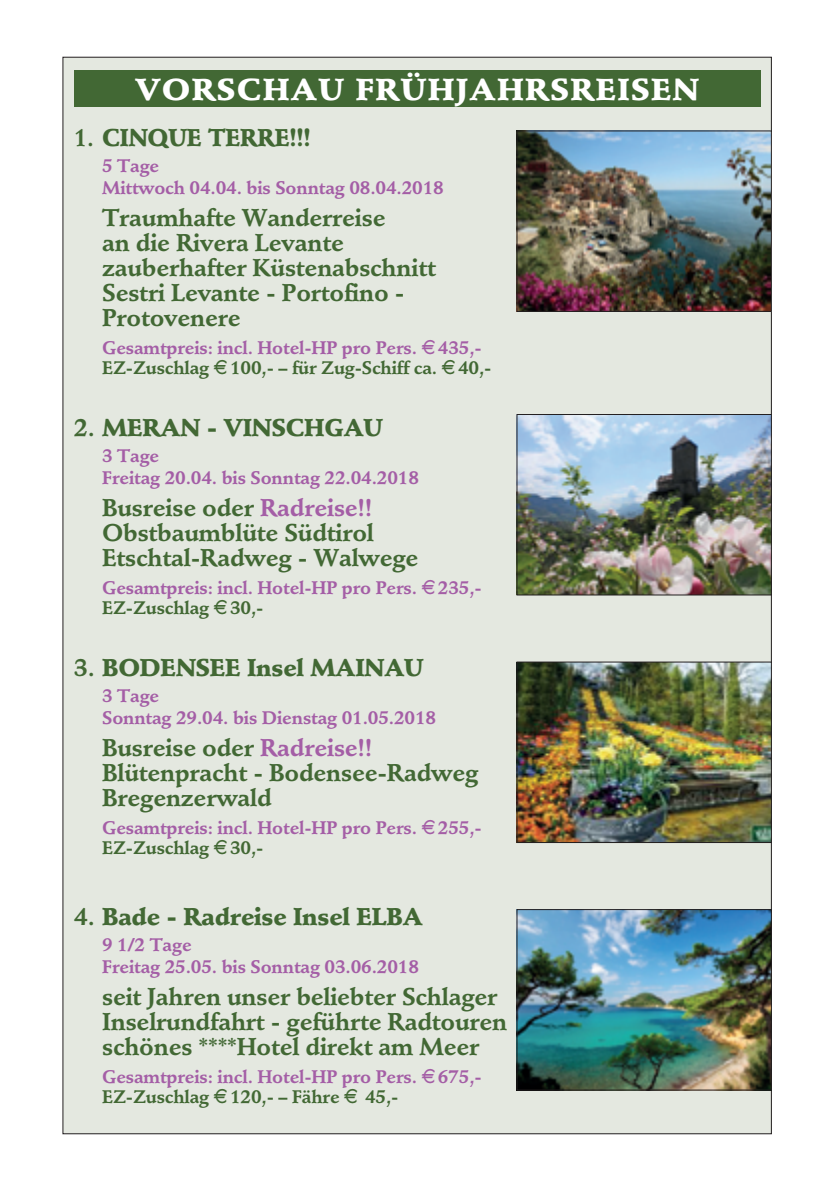
<style>
.page{position:relative;width:840px;height:1191px;background:#fff}
.page>*{position:absolute;margin:0;border:0;box-sizing:border-box;transform-origin:0 0}
.t1{font:900 30px "Stempel Schneidler";letter-spacing:.04em;color:#fff;scale:1.05 1}
.t2{font:700 24px/25px "Stempel Schneidler";letter-spacing:-.01em;color:#426834}
.t3{font:900 24px "Stempel Schneidler";letter-spacing:-.01em;color:#426834}
.t4{font:900 24px "Stempel Schneidler";letter-spacing:-.01em;color:#426834;scale:.96 1}
.t5{font:700 18px/22px "Stempel Schneidler";letter-spacing:-.01em;color:#a45ea6}
.t6{font:700 18px "Stempel Schneidler";letter-spacing:-.01em;color:#426834}
.s1{font-weight:700}
.s2{color:#a45ea6}
</style>
<div class="page">
<div style="left:63px;top:57px;width:708px;height:1076px;background:#e4e8e0"></div>
<div style="left:74px;top:70px;width:686px;height:37px;background:#426834"></div>
<img style="left:518px;top:132px;width:251px;height:178px">
<div style="left:516px;top:130px;width:255px;height:182px;border:1px solid #231f20"></div>
<img style="left:518px;top:416px;width:251px;height:177px">
<div style="left:516px;top:414px;width:255px;height:181px;border:1px solid #231f20"></div>
<img style="left:518px;top:663px;width:251px;height:178px">
<div style="left:516px;top:661px;width:255px;height:182px;border:1px solid #231f20"></div>
<img style="left:518px;top:911px;width:251px;height:177px">
<div style="left:516px;top:909px;width:255px;height:181px;border:1px solid #231f20"></div>
<p class="t1" style="left:135px;top:71px;width:538px">VORSCHAU FRÜHJAHRSREISEN</p>
<p class="t4" style="left:74px;top:123px;width:248px"><span class="s1">1.</span> CINQUE TERRE!!!</p>
<p class="t5" style="left:102px;top:155px;width:343px">5 Tage<br>Mittwoch 04.04. bis Sonntag 08.04.2018</p>
<p class="t2" style="left:102px;top:206px;width:335px">Traumhafte Wanderreise<br>an die Rivera Levante zauberhafter Küstenabschnitt<br>Sestri Levante - Portofino -<br>Protovenere</p>
<p class="t5" style="left:102px;top:337px;width:381px">Gesamtpreis: incl. Hotel-HP pro Pers. 435,-</p>
<p class="t6" style="left:102px;top:357px;width:390px">EZ-Zuschlag 100,- – für Zug-Schiff ca. 40,-</p>
<p class="t3" style="left:74px;top:413px;width:311px"><span class="s1">2.</span> MERAN - VINSCHGAU</p>
<p class="t5" style="left:102px;top:445px;width:318px">3 Tage<br>Freitag 20.04. bis Sonntag 22.04.2018</p>
<p class="t2" style="left:102px;top:496px;width:318px">Busreise oder <span class="s2">Radreise!!<br></span>Obstbaumblüte Südtirol<br>Etschtal-Radweg - Walwege</p>
<p class="t5" style="left:102px;top:577px;width:381px">Gesamtpreis: incl. Hotel-HP pro Pers. 235,-</p>
<p class="t6" style="left:102px;top:597px;width:163px">EZ-Zuschlag 30,-</p>
<p class="t3" style="left:74px;top:653px;width:351px"><span class="s1">3.</span> BODENSEE Insel MAINAU</p>
<p class="t5" style="left:102px;top:685px;width:335px">3 Tage<br>Sonntag 29.04. bis Dienstag 01.05.2018</p>
<p class="t2" style="left:102px;top:736px;width:377px">Busreise oder <span class="s2">Radreise!!<br></span>Blütenpracht - Bodensee-Radweg<br>Bregenzerwald</p>
<p class="t5" style="left:102px;top:817px;width:381px">Gesamtpreis: incl. Hotel-HP pro Pers. 255,-</p>
<p class="t6" style="left:102px;top:837px;width:163px">EZ-Zuschlag 30,-</p>
<p class="t3" style="left:74px;top:901px;width:350px"><span class="s1">4.</span> Bade - Radreise Insel ELBA</p>
<p class="t5" style="left:102px;top:933px;width:318px">9 1/2 Tage<br>Freitag 25.05. bis Sonntag 03.06.2018</p>
<p class="t2" style="left:102px;top:984px;width:406px">seit Jahren unser beliebter Schlager<br>Inselrundfahrt - geführte Radtouren schönes ****Hotel direkt am Meer</p>
<p class="t5" style="left:102px;top:1065px;width:381px">Gesamtpreis: incl. Hotel-HP pro Pers. 675,-</p>
<p class="t6" style="left:102px;top:1085px;width:239px">EZ-Zuschlag 120,- – Fähre</p>
<p class="t6" style="left:365px;top:1085px;width:35px">45,-</p>
</div>
